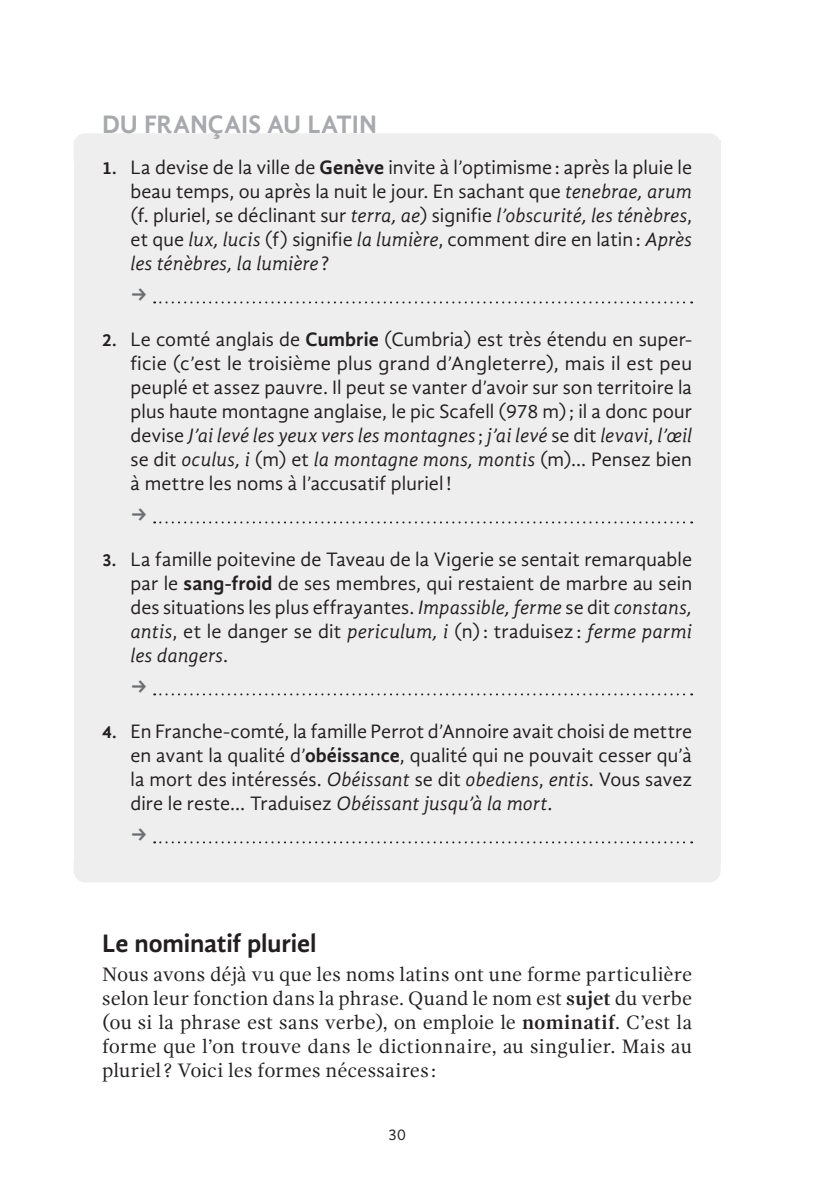
<style>
.page{position:relative;width:817px;height:1191px;background:#fff}
.page>*{position:absolute;margin:0;border:0;box-sizing:border-box;transform-origin:0 0}
.t1{font:700 26px "Gandhi Sans";letter-spacing:-.005em;color:#231f20}
.t2{font:700 26px "Gandhi Sans";letter-spacing:-.005em;color:#a8a9ad}
.t3{font:20px/24px "Gandhi Sans";letter-spacing:.005em;color:#231f20;text-align:justify}
.t4{font:20px/24px "Gandhi Serif";letter-spacing:.015em;color:#231f20;text-align:justify}
.t5{font:16px "Gandhi Sans";color:#231f20}
.s1{font-weight:700;font-size:18px}
.s2{font-weight:700}
.s3{font-style:italic}
</style>
<div class="page">
<div style="left:74px;top:133px;width:646px;height:8px;background:#eeeeef"></div>
<div style="left:74px;top:141px;width:646px;height:151px;background:#eeeeef"></div>
<div style="left:74px;top:286px;width:646px;height:39px;background:#eeeeef"></div>
<div style="left:74px;top:313px;width:646px;height:199px;background:#eeeeef"></div>
<div style="left:74px;top:505px;width:646px;height:39px;background:#eeeeef"></div>
<div style="left:74px;top:533px;width:646px;height:151px;background:#eeeeef"></div>
<div style="left:74px;top:677px;width:646px;height:39px;background:#eeeeef"></div>
<div style="left:74px;top:705px;width:646px;height:127px;background:#eeeeef"></div>
<div style="left:74px;top:825px;width:646px;height:39px;background:#eeeeef"></div>
<div style="left:74px;top:864px;width:646px;height:18px;background:#eeeeef"></div>
<svg style="left:153px;top:301px;width:539px;height:2px"></svg>
<svg style="left:153px;top:521px;width:539px;height:2px"></svg>
<svg style="left:153px;top:693px;width:539px;height:2px"></svg>
<svg style="left:153px;top:841px;width:539px;height:2px"></svg>
<h1 class="t2" style="left:102px;top:110px;width:276px">DU FRANÇAIS AU LATIN</h1>
<p class="t3" style="left:130px;top:156px;width:563px;text-indent:-28px"><span class="s1">1.</span> La devise de la ville de <span class="s2">Genève</span> invite à l’optimisme: après la pluie le beau temps, ou après la nuit le jour. En sachant que <span class="s3">tenebrae, arum </span>(f. pluriel, se déclinant sur <span class="s3">terra, ae</span>) signifie <span class="s3">l’obscurité, les ténèbres</span>, et que <span class="s3">lux, lucis</span> (f) signifie <span class="s3">la lumière</span>, comment dire en latin: <span class="s3">Après les ténèbres, la lumière</span> ?</p>
<p class="t3" style="left:130px;top:328px;width:563px;text-indent:-28px"><span class="s1">2.</span> Le comté anglais de <span class="s2">Cumbrie</span> (Cumbria) est très étendu en super&shy;ficie (c’est le troisième plus grand d’Angleterre), mais il est peu peuplé et assez pauvre. Il peut se vanter d’avoir sur son territoire la plus haute montagne anglaise, le pic Scafell (978 m) ; il a donc pour devise <span class="s3">J’ai levé les yeux vers les montagnes</span>; <span class="s3">j’ai levé</span> se dit <span class="s3">levavi</span>, <span class="s3">l’œil </span>se dit <span class="s3">oculus, i</span> (m) et <span class="s3">la montagne mons, montis</span> (m)… Pensez bien à mettre les noms à l’accusatif pluriel!</p>
<p class="t3" style="left:130px;top:547px;width:563px;text-indent:-28px"><span class="s1">3.</span> La famille poitevine de Taveau de la Vigerie se sentait remarquable par le <span class="s2">sang-froid</span> de ses membres, qui restaient de marbre au sein des situations les plus effrayantes. <span class="s3">Impassible, ferme</span> se dit <span class="s3">constans, antis</span>, et le danger se dit <span class="s3">periculum, i</span> (n) : traduisez : <span class="s3">ferme parmi les dangers</span>.</p>
<p class="t3" style="left:130px;top:719px;width:563px;text-indent:-28px"><span class="s1">4.</span> En Franche-comté, la famille Perrot d’Annoire avait choisi de mettre en avant la qualité d’<span class="s2">obéissance</span>, qualité qui ne pouvait cesser qu’à la mort des intéressés. <span class="s3">Obéissant</span> se dit <span class="s3">obediens</span>, <span class="s3">entis</span>. Vous savez dire le reste… Traduisez <span class="s3">Obéissant jusqu’à la mort</span>.</p>
<h1 class="t1" style="left:102px;top:927px;width:216px">Le nominatif pluriel</h1>
<p class="t4" style="left:102px;top:962px;width:591px">Nous avons déjà vu que les noms latins ont une forme particulière selon leur fonction dans la phrase. Quand le nom est <span class="s2">sujet</span> du verbe (ou si la phrase est sans verbe), on emploie le <span class="s2">nominatif</span>. C’est la forme que l’on trouve dans le dictionnaire, au singulier. Mais au pluriel ? Voici les formes nécessaires :</p>
<p class="t5" style="left:388px;top:1126px;width:19px">30</p>
</div>
